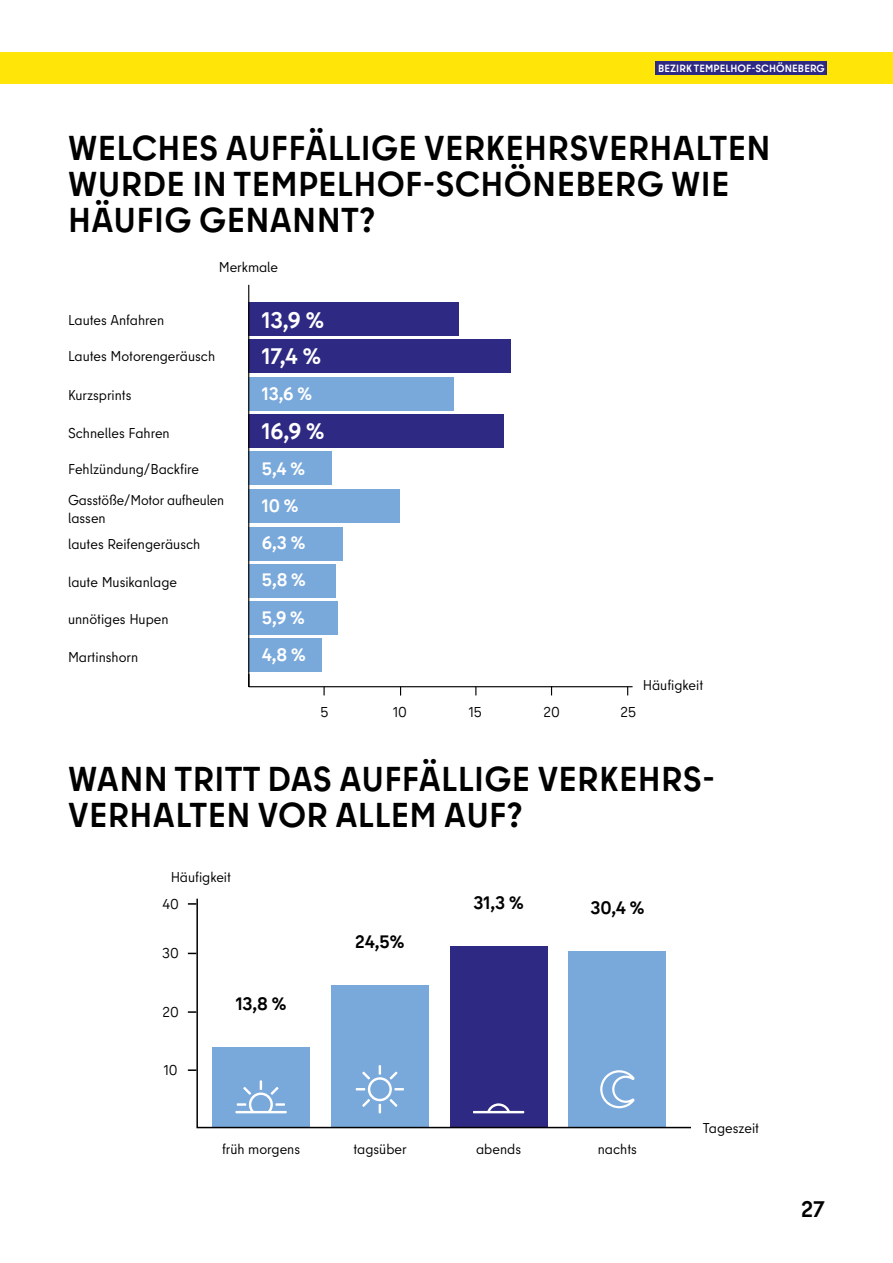
<style>
.page{position:relative;width:893px;height:1263px;background:#fff}
.page>*{position:absolute;margin:0;border:0;box-sizing:border-box;transform-origin:0 0}
.t1{font:700 34.5px/36px "Berlin Type";letter-spacing:.01em;color:#000}
.t2{font:700 22.5px/36.6px "Berlin Type";color:#fff}
.t3{font:700 22.5px "Berlin Type";color:#000}
.t4{font:700 18px/37.3px "Berlin Type";color:#fff}
.t5{font:700 18px "Berlin Type";color:#000}
.t6{font:14.25px/30.2px "Berlin Type";color:#000}
.t7{font:700 10.5px "Berlin Type";letter-spacing:.01em;color:#fff}
</style>
<div class="page">
<div style="left:1px;top:52px;width:892px;height:32px;background:#ffe608"></div>
<div style="left:248px;top:638px;width:74px;height:34px;background:#79a8db"></div>
<div style="left:248px;top:601px;width:90px;height:34px;background:#79a8db"></div>
<div style="left:248px;top:564px;width:88px;height:33px;background:#79a8db"></div>
<div style="left:248px;top:527px;width:95px;height:33px;background:#79a8db"></div>
<div style="left:248px;top:489px;width:152px;height:34px;background:#79a8db"></div>
<div style="left:248px;top:452px;width:84px;height:33px;background:#79a8db"></div>
<div style="left:248px;top:414px;width:256px;height:34px;background:#2e2982"></div>
<div style="left:248px;top:377px;width:206px;height:34px;background:#79a8db"></div>
<div style="left:248px;top:340px;width:263px;height:33px;background:#2e2982"></div>
<div style="left:248px;top:302px;width:211px;height:34px;background:#2e2982"></div>
<hr style="left:249px;top:686px;width:384px;height:1px;background:#000">
<hr style="left:248px;top:285px;width:1px;height:402px;background:#000">
<svg style="left:323px;top:686px;width:2px;height:9px"></svg>
<div style="left:656px;top:61px;width:171px;height:14px;background:#2e2982"></div>
<svg style="left:196px;top:898px;width:495px;height:231px"></svg>
<svg style="left:188px;top:1011px;width:8px;height:2px"></svg>
<svg style="left:188px;top:903px;width:8px;height:2px"></svg>
<svg style="left:188px;top:1069px;width:8px;height:2px"></svg>
<svg style="left:237px;top:1080px;width:48px;height:31px"></svg>
<hr style="left:235px;top:1111px;width:52px;height:2px;background:#fff">
<svg style="left:356px;top:1065px;width:48px;height:48px;background:#8cb4e0"></svg>
<p class="t7" style="left:658px;top:61px;width:168px">BEZIRK TEMPELHOF-SCHÖNEBERG</p>
<h1 class="t1" style="left:68px;top:130px;width:704px">WELCHES AUFFÄLLIGE VERKEHRSVERHALTEN<br>WURDE IN TEMPELHOF-SCHÖNEBERG WIE<br>HÄUFIG GENANNT?</h1>
<p class="t6" style="left:219px;top:252px;width:61px">Merkmale</p>
<h2 class="t2" style="left:262px;top:302px;width:64px">13,9 %<br>17,4 %</h2>
<p class="t4" style="left:262px;top:375px;width:52px">13,6 %</p>
<h2 class="t2" style="left:262px;top:412px;width:64px">16,9 %</h2>
<p class="t4" style="left:262px;top:450px;width:46px">5,4 %<br>10 %<br>6,3 %<br>5,8 %<br>5,9 %<br>4,8 %</p>
<p class="t6" style="left:68px;top:305px;width:98px">Lautes Anfahren</p>
<p class="t6" style="left:68px;top:341px;width:149px">Lautes Motorengeräusch</p>
<p class="t6" style="left:68px;top:380px;width:65px">Kurzsprints</p>
<p class="t6" style="left:68px;top:418px;width:103px">Schnelles Fahren</p>
<p class="t6" style="left:68px;top:454px;width:158px">Fehlzündung/Backfire<br>Gasstöße/Motor aufheulen</p>
<p class="t6" style="left:68px;top:504px;width:134px;line-height:26.5px">lassen<br>lautes Reifengeräusch</p>
<p class="t6" style="left:68px;top:567px;width:111px">laute Musikanlage</p>
<p class="t6" style="left:68px;top:604px;width:102px">unnötiges Hupen</p>
<p class="t6" style="left:68px;top:642px;width:72px">Martinshorn</p>
<p class="t6" style="left:321px;top:697px;width:10px">5</p>
<p class="t6" style="left:393px;top:697px;width:15px">10</p>
<p class="t6" style="left:469px;top:697px;width:15px">15</p>
<p class="t6" style="left:544px;top:697px;width:18px">20</p>
<p class="t6" style="left:620px;top:697px;width:17px">25</p>
<p class="t6" style="left:643px;top:670px;width:62px">Häufigkeit</p>
<h1 class="t1" style="left:68px;top:761px;width:644px">WANN TRITT DAS AUFFÄLLIGE VERKEHRS-<br>VERHALTEN VOR ALLEM AUF?</h1>
<p class="t6" style="left:171px;top:862px;width:62px">Häufigkeit</p>
<p class="t6" style="left:162px;top:889px;width:18px">40</p>
<p class="t6" style="left:162px;top:938px;width:18px">30</p>
<p class="t6" style="left:162px;top:997px;width:18px">20</p>
<p class="t6" style="left:164px;top:1055px;width:15px">10</p>
<p class="t5" style="left:236px;top:992px;width:52px">13,8 %</p>
<p class="t6" style="left:222px;top:1134px;width:80px">früh morgens</p>
<p class="t5" style="left:355px;top:930px;width:51px">24,5%</p>
<p class="t6" style="left:353px;top:1134px;width:55px">tagsüber</p>
<p class="t5" style="left:473px;top:891px;width:52px">31,3 %</p>
<p class="t6" style="left:476px;top:1134px;width:46px">abends</p>
<p class="t5" style="left:590px;top:896px;width:55px">30,4 %</p>
<p class="t6" style="left:598px;top:1134px;width:41px">nachts</p>
<p class="t6" style="left:703px;top:1113px;width:58px">Tageszeit</p>
<h2 class="t3" style="left:801px;top:1194px;width:25px">27</h2>
</div>
